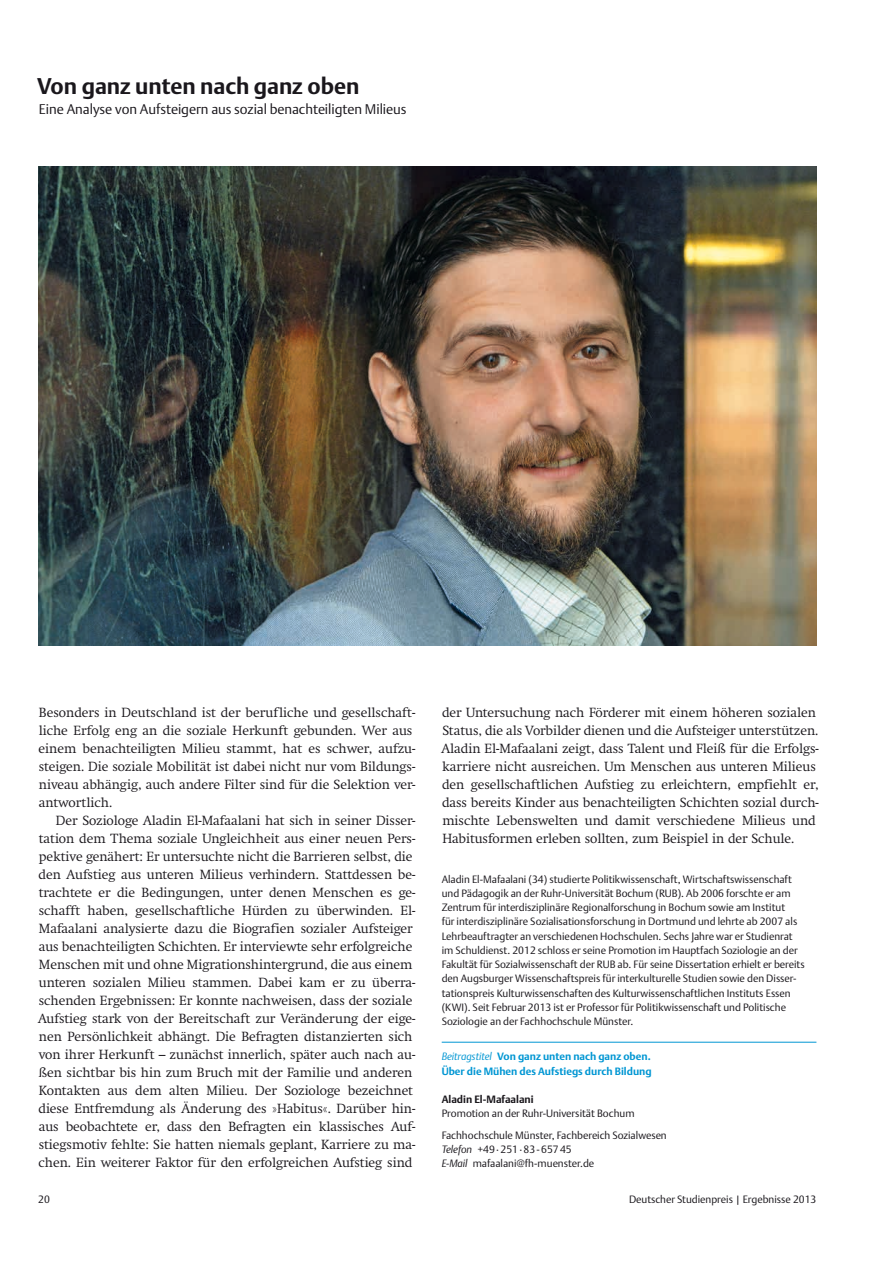
<style>
.page{position:relative;width:893px;height:1263px;background:#fff}
.page>*{position:absolute;margin:0;border:0;box-sizing:border-box;transform-origin:0 0}
.t1{font:700 22.5px "DTL Argo T";color:#1a171c}
.t2{font:300 13.8px "DTL Argo T";letter-spacing:-.005em;color:#1a171c}
.t3{font:300 13.2px/18px "Swift TTU";color:#1a171c}
.t4{font:300 10.5px/14.2px "DTL Argo T";color:#1a171c}
.t5{font:700 10.5px/14.2px "DTL Argo T";color:#0096d3}
.t6{font:700 10.5px "DTL Argo T";color:#1a171c}
.s1{font-weight:300;font-style:italic}
.s2{font-style:italic}
</style>
<div class="page">
<hr style="left:442px;top:1042px;width:374px;height:1px;background:#0096d3">
<img style="left:38px;top:167px;width:778px;height:478px">
<h1 class="t1" style="left:37px;top:73px;width:324px">Von ganz unten nach ganz oben</h1>
<p class="t2" style="left:39px;top:101px;width:369px">Eine Analyse von Aufsteigern aus sozial benachteiligten Milieus</p>
<p class="t3" style="left:39px;top:704px;width:378px">Besonders in Deutschland ist der berufliche und gesellschaft&shy;liche Erfolg eng an die soziale Herkunft gebunden. Wer aus einem benachteiligten Milieu stammt, hat es schwer, aufzu&shy;steigen. Die soziale Mobilität ist dabei nicht nur vom Bildungs&shy;niveau abhängig, auch andere Filter sind für die Selektion ver&shy;antwortlich.</p>
<p class="t3" style="left:38px;top:812px;width:379px;text-indent:18px">Der Soziologe Aladin El-Mafaalani hat sich in seiner Disser&shy;tation dem Thema soziale Ungleichheit aus einer neuen Pers&shy;pektive genähert: Er untersuchte nicht die Barrieren selbst, die den Aufstieg aus unteren Milieus verhindern. Stattdessen be&shy;trachtete er die Bedingungen, unter denen Menschen es ge&shy;schafft haben, gesellschaftliche Hürden zu überwinden. El-Mafaalani analysierte dazu die Biografien sozialer Aufsteiger aus benachteiligten Schichten. Er interviewte sehr erfolgreiche Menschen mit und ohne Migrationshintergrund, die aus einem unteren sozialen Milieu stammen. Dabei kam er zu überra&shy;schenden Ergebnissen: Er konnte nachweisen, dass der soziale Aufstieg stark von der Bereitschaft zur Veränderung der eige&shy;nen Persönlichkeit abhängt. Die Befragten distanzierten sich von ihrer Herkunft – zunächst innerlich, später auch nach au&shy;ßen sichtbar bis hin zum Bruch mit der Familie und anderen Kontakten aus dem alten Milieu. Der Soziologe bezeichnet diese Entfremdung als Änderung des »Habitus«. Darüber hin&shy;aus beobachtete er, dass den Befragten ein klassisches Auf&shy;stiegsmotiv fehlte: Sie hatten niemals geplant, Karriere zu ma&shy;chen. Ein weiterer Faktor für den erfolgreichen Aufstieg sind</p>
<p class="t3" style="left:441px;top:704px;width:379px">der Untersuchung nach Förderer mit einem höheren sozialen Status, die als Vorbilder dienen und die Aufsteiger unterstützen.<br>Aladin El-Mafaalani zeigt, dass Talent und Fleiß für die Erfolgs&shy;karriere nicht ausreichen. Um Menschen aus unteren Milieus den gesellschaftlichen Aufstieg zu erleichtern, empfiehlt er, dass bereits Kinder aus benachteiligten Schichten sozial durch&shy;mischte Lebenswelten und damit verschiedene Milieus und Habitusformen erleben sollten, zum Beispiel in der Schule.</p>
<p class="t4" style="left:442px;top:872px;width:365px">Aladin El-Mafaalani (34) studierte Politikwissenschaft, Wirtschaftswissenschaft und Pädagogik an der Ruhr-Universität Bochum (RUB). Ab 2006 forschte er am Zentrum für interdisziplinäre Regionalforschung in Bochum sowie am Institut<br>für interdisziplinäre Sozialisationsforschung in Dortmund und lehrte ab 2007 als Lehrbeauftragter an verschiedenen Hochschulen. Sechs Jahre war er Studienrat im Schuldienst. 2012 schloss er seine Promotion im Hauptfach Soziologie an der Fakultät für Sozialwissenschaft der RUB ab. Für seine Dissertation erhielt er bereits den Augsburger Wissenschaftspreis für interkulturelle Studien sowie den Disser&shy;tationspreis Kulturwissenschaften des Kulturwissenschaftlichen Instituts Essen (KWI). Seit Februar 2013 ist er Professor für Politikwissenschaft und Politische Soziologie an der Fachhochschule Münster.</p>
<p class="t5" style="left:442px;top:1049px;width:211px"><span class="s1">Beitragstitel</span> Von ganz unten nach ganz oben.<br>Über die Mühen des Aufstiegs durch Bildung</p>
<p class="t6" style="left:442px;top:1093px;width:94px">Aladin El-Mafaalani</p>
<p class="t4" style="left:442px;top:1103px;width:227px;line-height:21.5px">Promotion an der Ruhr-Universität Bochum<br>Fachhochschule Münster, Fachbereich Sozialwesen</p>
<p class="t4" style="left:442px;top:1142px;width:154px"><span class="s2">Telefon</span> +49·251·83-65745<br><span class="s2">E-Mail</span> mafaalani@fh-muenster.de</p>
<p class="t4" style="left:38px;top:1192px;width:13px">20</p>
<p class="t4" style="left:629px;top:1192px;width:189px">Deutscher Studienpreis | Ergebnisse 2013</p>
</div>
